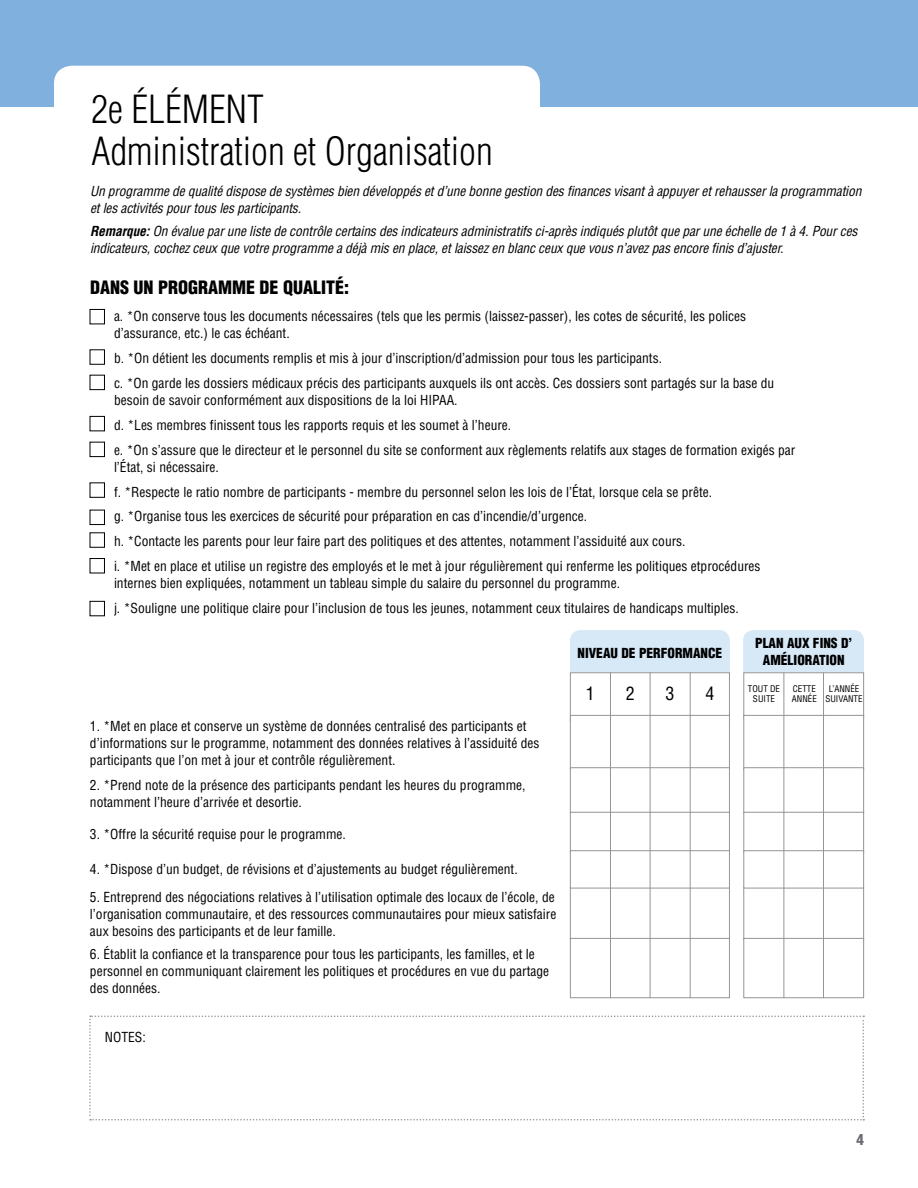
<style>
.page{position:relative;width:918px;height:1188px;background:#fff}
.page>*{position:absolute;margin:0;border:0;box-sizing:border-box;transform-origin:0 0}
.t1{font:300 condensed 37.8px/42px "Helvetica LT Std";color:#000}
.t2{font:900 condensed 18px "Helvetica LT Std";color:#000}
.t3{font:condensed 18px "Helvetica LT Std";color:#000}
.t4{font:900 condensed 15px "Helvetica LT Std";color:#6d6e71}
.t5{font:condensed 13.5px/17.2px "Helvetica LT Std";color:#000}
.t6{font:italic condensed 13.5px/17.2px "Helvetica LT Std";letter-spacing:-.01em;color:#000}
.t7{font:900 condensed 13.5px/16.5px "Helvetica LT Std";color:#000;text-align:center}
.t8{font:condensed 9px/10.5px "Helvetica LT Std";color:#000;text-align:center}
.s1{font-weight:700}
</style>
<div class="page">
<div style="left:570px;top:630px;width:160px;height:42px;background:#d7e8f7"></div>
<div style="left:743px;top:630px;width:121px;height:42px;background:#d7e8f7"></div>
<div style="left:570px;top:672px;width:160px;height:50px;background:#fff;border:1px solid #939598"></div>
<hr style="left:610px;top:672px;width:1px;height:50px;background:#939598">
<hr style="left:650px;top:672px;width:1px;height:50px;background:#939598">
<hr style="left:690px;top:672px;width:1px;height:50px;background:#939598">
<div style="left:743px;top:672px;width:121px;height:47px;background:#fff;border:1px solid #939598"></div>
<hr style="left:784px;top:672px;width:1px;height:47px;background:#939598">
<hr style="left:823px;top:672px;width:1px;height:47px;background:#939598">
<div style="left:0;top:0;width:918px;height:106px;background:#80b0de"></div>
<div style="left:54px;top:66px;width:486px;height:81px;background:#fff;border-radius:18px"></div>
<div style="left:570px;top:715px;width:160px;height:55px;background:#fff;border:1px solid #939598"></div>
<hr style="left:610px;top:715px;width:1px;height:55px;background:#939598">
<hr style="left:650px;top:715px;width:1px;height:55px;background:#939598">
<hr style="left:690px;top:715px;width:1px;height:55px;background:#939598">
<div style="left:570px;top:767px;width:160px;height:47px;background:#fff;border:1px solid #939598"></div>
<hr style="left:610px;top:767px;width:1px;height:47px;background:#939598">
<hr style="left:650px;top:767px;width:1px;height:47px;background:#939598">
<hr style="left:690px;top:767px;width:1px;height:47px;background:#939598">
<div style="left:570px;top:887px;width:160px;height:53px;background:#fff;border:1px solid #939598"></div>
<hr style="left:610px;top:887px;width:1px;height:53px;background:#939598">
<hr style="left:650px;top:887px;width:1px;height:53px;background:#939598">
<hr style="left:690px;top:887px;width:1px;height:53px;background:#939598">
<div style="left:570px;top:812px;width:160px;height:41px;background:#fff;border:1px solid #939598"></div>
<hr style="left:610px;top:812px;width:1px;height:41px;background:#939598">
<hr style="left:650px;top:812px;width:1px;height:41px;background:#939598">
<hr style="left:690px;top:812px;width:1px;height:41px;background:#939598">
<div style="left:570px;top:938px;width:160px;height:60px;background:#fff;border:1px solid #939598"></div>
<hr style="left:610px;top:938px;width:1px;height:60px;background:#939598">
<hr style="left:650px;top:938px;width:1px;height:60px;background:#939598">
<hr style="left:690px;top:938px;width:1px;height:60px;background:#939598">
<div style="left:570px;top:850px;width:160px;height:38px;background:#fff;border:1px solid #939598"></div>
<hr style="left:610px;top:850px;width:1px;height:38px;background:#939598">
<hr style="left:650px;top:850px;width:1px;height:38px;background:#939598">
<hr style="left:690px;top:850px;width:1px;height:38px;background:#939598">
<div style="left:743px;top:715px;width:121px;height:55px;background:#fff;border:1px solid #939598"></div>
<hr style="left:784px;top:715px;width:1px;height:55px;background:#939598">
<hr style="left:823px;top:715px;width:1px;height:55px;background:#939598">
<div style="left:743px;top:767px;width:121px;height:47px;background:#fff;border:1px solid #939598"></div>
<hr style="left:784px;top:767px;width:1px;height:47px;background:#939598">
<hr style="left:823px;top:767px;width:1px;height:47px;background:#939598">
<div style="left:743px;top:887px;width:121px;height:53px;background:#fff;border:1px solid #939598"></div>
<hr style="left:784px;top:887px;width:1px;height:53px;background:#939598">
<hr style="left:823px;top:887px;width:1px;height:53px;background:#939598">
<div style="left:743px;top:812px;width:121px;height:41px;background:#fff;border:1px solid #939598"></div>
<hr style="left:784px;top:812px;width:1px;height:41px;background:#939598">
<hr style="left:823px;top:812px;width:1px;height:41px;background:#939598">
<div style="left:743px;top:938px;width:121px;height:60px;background:#fff;border:1px solid #939598"></div>
<hr style="left:784px;top:938px;width:1px;height:60px;background:#939598">
<hr style="left:823px;top:938px;width:1px;height:60px;background:#939598">
<div style="left:743px;top:850px;width:121px;height:38px;background:#fff;border:1px solid #939598"></div>
<hr style="left:784px;top:850px;width:1px;height:38px;background:#939598">
<hr style="left:823px;top:850px;width:1px;height:38px;background:#939598">
<svg style="left:89px;top:1016px;width:775px;height:104px"></svg>
<div style="left:90px;top:309px;width:15px;height:15px;border:1px solid #000"></div>
<div style="left:90px;top:349px;width:15px;height:16px;border:1px solid #000"></div>
<div style="left:90px;top:375px;width:15px;height:15px;border:1px solid #000"></div>
<div style="left:90px;top:416px;width:15px;height:15px;border:1px solid #000"></div>
<div style="left:90px;top:442px;width:15px;height:15px;border:1px solid #000"></div>
<div style="left:90px;top:482px;width:15px;height:16px;border:1px solid #000"></div>
<div style="left:90px;top:510px;width:15px;height:15px;border:1px solid #000"></div>
<div style="left:90px;top:532px;width:15px;height:16px;border:1px solid #000"></div>
<div style="left:90px;top:558px;width:15px;height:15px;border:1px solid #000"></div>
<div style="left:90px;top:601px;width:15px;height:15px;border:1px solid #000"></div>
<h1 class="t1" style="left:92px;top:88px;width:403px">2e ÉLÉMENT<br>Administration et Organisation</h1>
<p class="t6" style="left:90px;top:182px;width:773px">Un programme de qualité dispose de systèmes bien développés et d’une bonne gestion des finances visant à appuyer et rehausser la programmation et les activités pour tous les participants.</p>
<p class="t6" style="left:90px;top:223px;width:769px"><span class="s1">Remarque:</span> On évalue par une liste de contrôle certains des indicateurs administratifs ci-après indiqués plutôt que par une échelle de 1 à 4. Pour ces indicateurs, cochez ceux que votre programme a déjà mis en place, et laissez en blanc ceux que vous n’avez pas encore finis d’ajuster.</p>
<h2 class="t2" style="left:90px;top:276px;width:261px">DANS UN PROGRAMME DE QUALITÉ:</h2>
<p class="t5" style="left:114px;top:308px;width:634px">a. *On conserve tous les documents nécessaires (tels que les permis (laissez-passer), les cotes de sécurité, les polices d’assurance, etc.) le cas échéant.</p>
<p class="t5" style="left:114px;top:346px;width:662px;line-height:24.8px">b. *On détient les documents remplis et mis à jour d’inscription/d’admission pour tous les participants.<br>c. *On garde les dossiers médicaux précis des participants auxquels ils ont accès. Ces dossiers sont partagés sur la base du</p>
<p class="t5" style="left:114px;top:388px;width:683px;line-height:24.8px">besoin de savoir conformément aux dispositions de la loi HIPAA.<br>d. *Les membres finissent tous les rapports requis et les soumet à l’heure.<br>e. *On s’assure que le directeur et le personnel du site se conforment aux règlements relatifs aux stages de formation exigés par</p>
<p class="t5" style="left:114px;top:455px;width:648px;line-height:24.8px">l’État, si nécessaire.<br>f. *Respecte le ratio nombre de participants - membre du personnel selon les lois de l’État, lorsque cela se prête.<br>g. *Organise tous les exercices de sécurité pour préparation en cas d’incendie/d’urgence.<br>h. *Contacte les parents pour leur faire part des politiques et des attentes, notamment l’assiduité aux cours.<br>i. *Met en place et utilise un registre des employés et le met à jour régulièrement qui renferme les politiques etprocédures</p>
<p class="t5" style="left:114px;top:571px;width:626px;line-height:24.8px">internes bien expliquées, notamment un tableau simple du salaire du personnel du programme.<br>j. *Souligne une politique claire pour l’inclusion de tous les jeunes, notamment ceux titulaires de handicaps multiples.</p>
<p class="t5" style="left:90px;top:717px;width:451px">1. *Met en place et conserve un système de données centralisé des participants et d’informations sur le programme, notamment des données relatives à l’assiduité des participants que l’on met à jour et contrôle régulièrement.</p>
<p class="t5" style="left:90px;top:777px;width:437px">2. *Prend note de la présence des participants pendant les heures du programme, notamment l’heure d’arrivée et desortie.</p>
<p class="t5" style="left:90px;top:825px;width:258px">3. *Offre la sécurité requise pour le programme.</p>
<p class="t5" style="left:90px;top:860px;width:429px">4. *Dispose d’un budget, de révisions et d’ajustements au budget régulièrement.</p>
<p class="t5" style="left:90px;top:888px;width:468px">5. Entreprend des négociations relatives à l’utilisation optimale des locaux de l’école, de l’organisation communautaire, et des ressources communautaires pour mieux satisfaire aux besoins des participants et de leur famille.</p>
<p class="t5" style="left:90px;top:945px;width:461px">6. Établit la confiance et la transparence pour tous les participants, les familles, et le personnel en communiquant clairement les politiques et procédures en vue du partage des données.</p>
<p class="t5" style="left:105px;top:1029px;width:42px">NOTES:</p>
<p class="t7" style="left:578px;top:645px;width:146px">NIVEAU DE PERFORMANCE</p>
<h2 class="t3" style="left:586px;top:682px;width:10px">1</h2>
<h2 class="t3" style="left:626px;top:682px;width:10px">2</h2>
<h2 class="t3" style="left:665px;top:682px;width:10px">3</h2>
<h2 class="t3" style="left:705px;top:682px;width:10px">4</h2>
<p class="t7" style="left:755px;top:635px;width:99px">PLAN AUX FINS D’<br>AMÉLIORATION</p>
<p class="t8" style="left:748px;top:683px;width:34px">TOUT DE<br>SUITE</p>
<p class="t8" style="left:792px;top:683px;width:27px;text-align:left">CETTE<br>ANNÉE</p>
<p class="t8" style="left:825px;top:683px;width:39px">L’ANNÉE<br>SUIVANTE</p>
<p class="t4" style="left:856px;top:1130px;width:9px">4</p>
</div>
